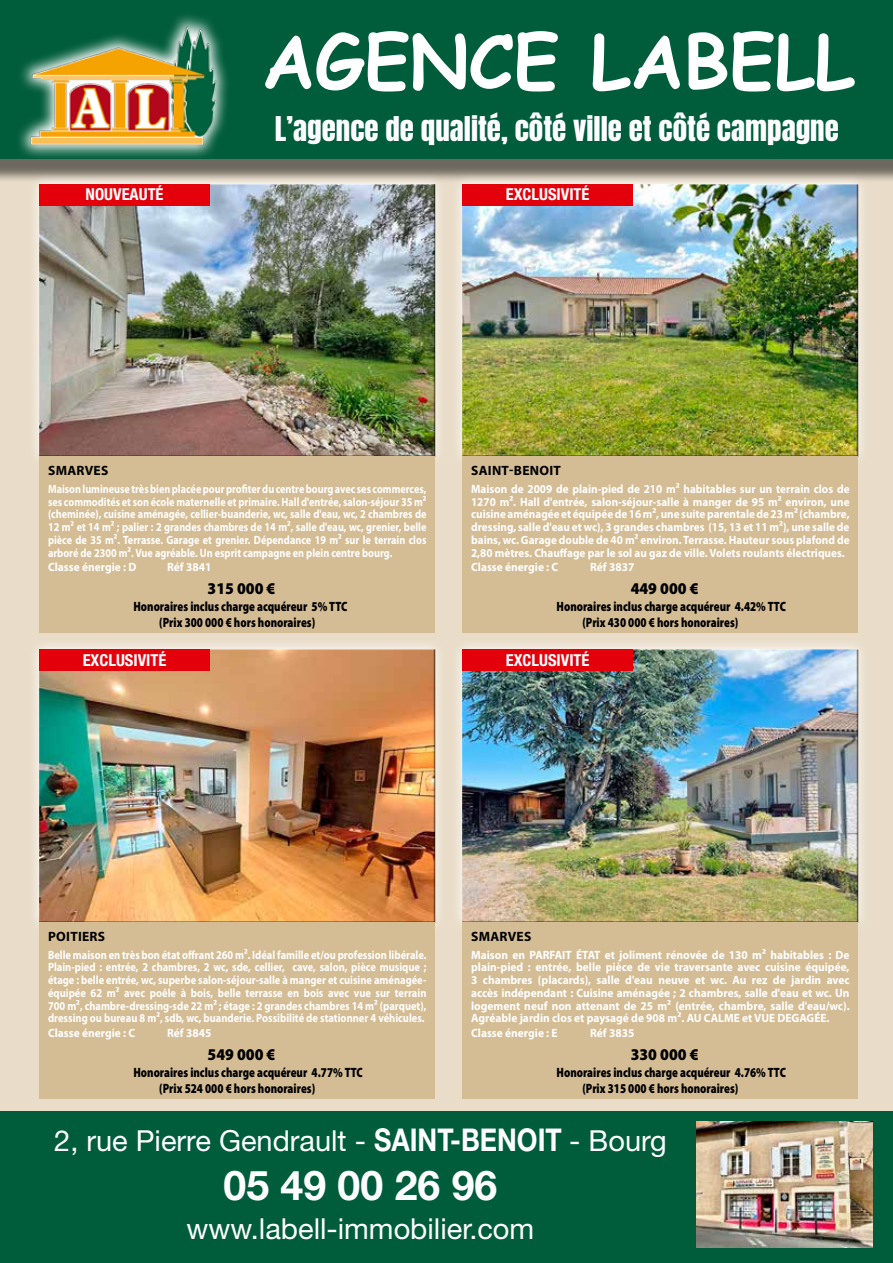
<style>
.page{position:relative;width:893px;height:1263px;background:#e9ddc9}
.page>*{position:absolute;margin:0;border:0;box-sizing:border-box;transform-origin:0 0}
.t1{font:700 72.6px "Comic Sans MS";color:#fff}
.t2{font:700 41.1px "Helvetica Neue LT Std";color:#fff}
.t3{font:28.95px "Helvetica Neue LT Std";color:#fff}
.t4{font:28.95px "Anton";color:#fff}
.t5{font:700 condensed 16.5px "Helvetica Neue LT Std";color:#fff}
.t6{font:900 semi-condensed 16.5px "Myriad Pro";color:#000}
.t7{font:900 semi-condensed 13.5px/15.9px "Myriad Pro";color:#000;scale:.85 1}
.t8{font:700 13.5px "Myriad Pro";letter-spacing:.02em;color:#000}
.t9{font:700 12px/12.8px "Myriad Pro";color:#fff;text-align:justify;scale:.95 1}
.t10{font:700 12px/12.8px "Myriad Pro";color:#fff;text-align:justify;scale:.85 1}
.t11{font:700 12px/12.8px "Myriad Pro";color:#fff;text-align:justify;scale:.87 1}
.t12{font:700 12px/12.8px "Myriad Pro";color:#fff;text-align:justify;scale:.93 1}
.s1{font-weight:700;font-size:31.35px}
</style>
<div class="page">
<div style="left:0;top:0;width:893px;height:183px;background:#000;opacity:.53"></div>
<div style="left:0;top:0;width:893px;height:159px;background:#005d3c"></div>
<svg style="left:0;top:1111px;width:893px;height:152px;background:#1d6748"></svg>
<svg style="left:16px;top:15px;width:215px;height:145px"></svg>
<img style="left:22px;top:20px;width:203px;height:131px">
<svg style="left:28px;top:172px;width:418px;height:296px"></svg>
<div style="left:39px;top:184px;width:396px;height:273px;background:#000;opacity:.75"></div>
<div style="left:40px;top:184px;width:170px;height:21px;background:#e3000b"></div>
<div style="left:40px;top:457px;width:395px;height:176px;background:#d4bc94"></div>
<svg style="left:451px;top:172px;width:418px;height:296px"></svg>
<div style="left:462px;top:184px;width:397px;height:273px;background:#000;opacity:.75"></div>
<div style="left:463px;top:184px;width:170px;height:21px;background:#e3000b"></div>
<div style="left:463px;top:457px;width:395px;height:176px;background:#d4bc94"></div>
<div style="left:28px;top:638px;width:418px;height:295px;background:linear-gradient(to right,#eee4d5,#eee4d5)"></div>
<div style="left:39px;top:650px;width:396px;height:273px;background:#000;opacity:.75"></div>
<div style="left:40px;top:650px;width:170px;height:21px;background:#e3000b"></div>
<div style="left:40px;top:922px;width:395px;height:177px;background:#d4bc94"></div>
<div style="left:451px;top:638px;width:418px;height:295px;background:linear-gradient(to right,#eee4d5,#eee4d5)"></div>
<div style="left:462px;top:650px;width:397px;height:273px;background:#000;opacity:.75"></div>
<div style="left:463px;top:650px;width:170px;height:21px;background:#e3000b"></div>
<div style="left:463px;top:922px;width:395px;height:177px;background:#d4bc94"></div>
<h3 class="t5" style="left:86px;top:184px;width:79px">NOUVEAUTÉ</h3>
<h1 class="t1" style="left:262px;top:8px;width:594px">AGENCE LABELL</h1>
<h3 class="t4" style="left:275px;top:114px;width:565px">L’agence de qualité, côté ville et côté campagne</h3>
<h3 class="t5" style="left:506px;top:184px;width:85px">EXCLUSIVITÉ</h3>
<p class="t8" style="left:48px;top:461px;width:62px">SMARVES</p>
<p class="t10" style="left:48px;top:482px;width:447px">Maison lumineuse très bien placée pour profiter du centre bourg avec ses commerces, ses commodités et son école maternelle et primaire. Hall d'entrée, salon-séjour 35 m² (cheminée), cuisine aménagée, cellier-buanderie, wc, salle d'eau, wc, 2 chambres de 12 m² et 14 m² ; palier : 2 grandes chambres de 14 m², salle d'eau, wc, grenier, belle pièce de 35 m². Terrasse. Garage et grenier. Dépendance 19 m² sur le terrain clos arboré de 2300 m². Vue agréable. Un esprit campagne en plein centre bourg.</p>
<p class="t8" style="left:471px;top:461px;width:91px">SAINT-BENOIT</p>
<p class="t12" style="left:471px;top:482px;width:408px">Maison de 2009 de plain-pied de 210 m² habitables sur un terrain clos de 1270 m². Hall d'entrée, salon-séjour-salle à manger de 95 m² environ, une cuisine aménagée et équipée de 16 m², une suite parentale de 23 m² (chambre, dressing, salle d'eau et wc), 3 grandes chambres (15, 13 et 11 m²), une salle de bains, wc. Garage double de 40 m² environ. Terrasse. Hauteur sous plafond de 2,80 mètres. Chauffage par le sol au gaz de ville. Volets roulants électriques.</p>
<p class="t9" style="left:48px;top:560px;width:95px">Classe énergie : D</p>
<p class="t9" style="left:167px;top:560px;width:48px">Réf 3841</p>
<p class="t9" style="left:471px;top:560px;width:93px">Classe énergie : C</p>
<p class="t9" style="left:590px;top:560px;width:48px">Réf 3837</p>
<h3 class="t6" style="left:208px;top:578px;width:69px">315 000 €</h3>
<h3 class="t6" style="left:631px;top:578px;width:69px">449 000 €</h3>
<p class="t7" style="left:133px;top:598px;width:253px;text-align:center">Honoraires inclus charge acquéreur 5% TTC (Prix 300 000 € hors honoraires)</p>
<p class="t7" style="left:582px;top:598px;width:241px;text-indent:-26px">Honoraires inclus charge acquéreur 4.42% TTC (Prix 430 000 € hors honoraires)</p>
<h3 class="t5" style="left:83px;top:650px;width:85px">EXCLUSIVITÉ</h3>
<h3 class="t5" style="left:506px;top:650px;width:85px">EXCLUSIVITÉ</h3>
<p class="t8" style="left:48px;top:927px;width:59px">POITIERS</p>
<p class="t11" style="left:48px;top:948px;width:436px">Belle maison en très bon état offrant 260 m². Idéal famille et/ou profession libérale.<br>Plain-pied : entrée, 2 chambres, 2 wc, sde, cellier, cave, salon, pièce musique ; étage : belle entrée, wc, superbe salon-séjour-salle à manger et cuisine aménagée&shy;équipée 62 m² avec poêle à bois, belle terrasse en bois avec vue sur terrain 700 m², chambre-dressing-sde 22 m² ; étage : 2 grandes chambres 14 m² (parquet), dressing ou bureau 8 m², sdb, wc, buanderie. Possibilité de stationner 4 véhicules.</p>
<p class="t8" style="left:471px;top:927px;width:62px">SMARVES</p>
<p class="t9" style="left:471px;top:948px;width:400px">Maison en PARFAIT ÉTAT et joliment rénovée de 130 m² habitables : De plain-pied : entrée, belle pièce de vie traversante avec cuisine équipée, 3 chambres (placards), salle d'eau neuve et wc. Au rez de jardin avec accès indépendant : Cuisine aménagée ; 2 chambres, salle d'eau et wc. Un logement neuf non attenant de 25 m² (entrée, chambre, salle d'eau/wc).<br>Agréable jardin clos et paysagé de 908 m². AU CALME et VUE DEGAGÉE.</p>
<p class="t9" style="left:48px;top:1026px;width:93px">Classe énergie : C</p>
<p class="t9" style="left:167px;top:1026px;width:48px">Réf 3845</p>
<p class="t9" style="left:471px;top:1026px;width:93px">Classe énergie : E</p>
<p class="t9" style="left:590px;top:1026px;width:48px">Réf 3835</p>
<h3 class="t6" style="left:208px;top:1043px;width:69px">549 000 €</h3>
<h3 class="t6" style="left:631px;top:1043px;width:69px">330 000 €</h3>
<p class="t7" style="left:159px;top:1064px;width:241px;text-indent:-26px">Honoraires inclus charge acquéreur 4.77% TTC (Prix 524 000 € hors honoraires)</p>
<p class="t7" style="left:582px;top:1064px;width:241px;text-indent:-26px">Honoraires inclus charge acquéreur 4.76% TTC (Prix 315 000 € hors honoraires)</p>
<h3 class="t3" style="left:54px;top:1123px;width:614px">2, rue Pierre Gendrault - <span class="s1">SAINT-BENOIT</span> - Bourg</h3>
<h2 class="t2" style="left:223px;top:1160px;width:275px">05 49 00 26 96</h2>
<h3 class="t3" style="left:187px;top:1211px;width:349px">www.labell-immobilier.com</h3>
</div>
